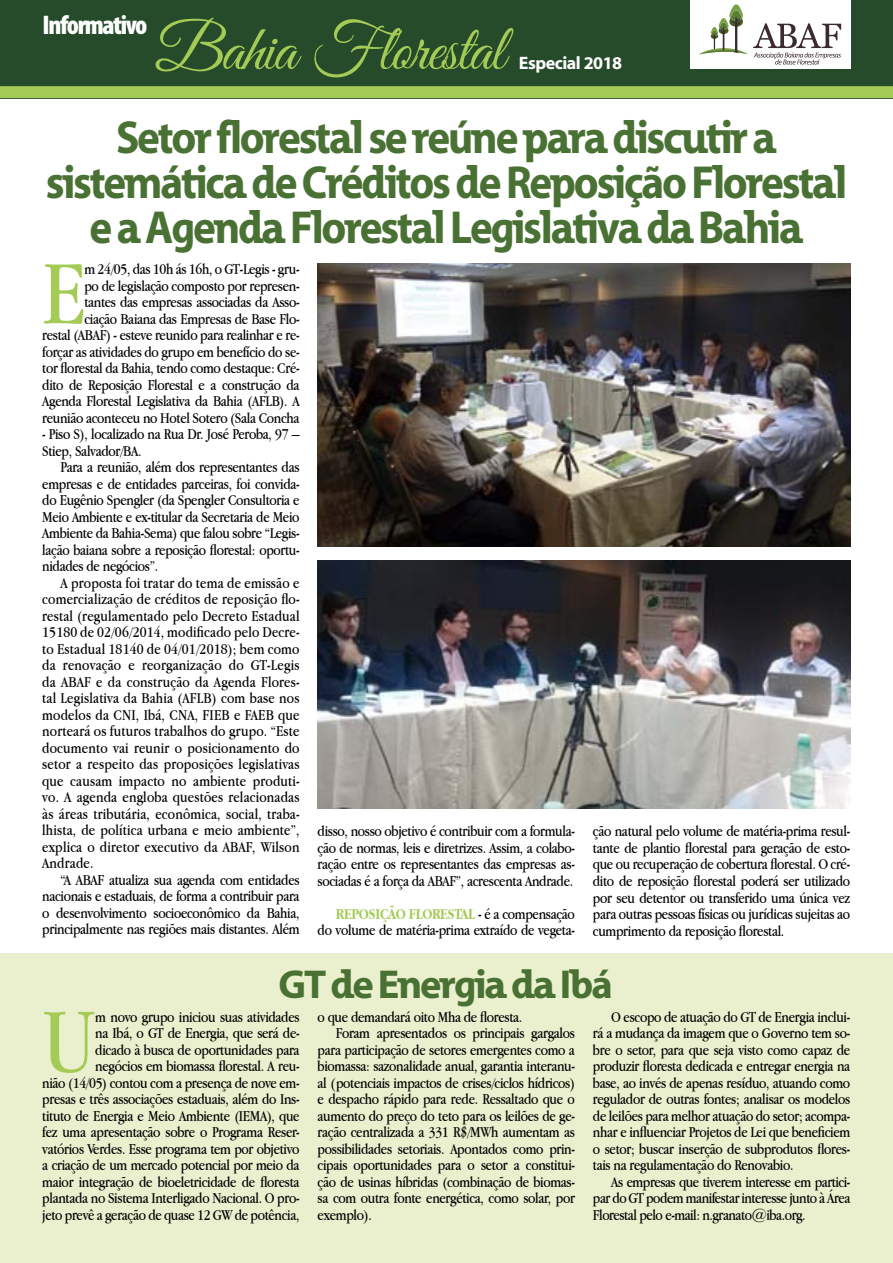
<style>
.page{position:relative;width:893px;height:1263px;background:#fff}
.page>*{position:absolute;margin:0;border:0;box-sizing:border-box;transform-origin:0 0}
.t1{font:94.35px "Apple Garamond";color:#a4cb55}
.t2{font:65.55px "Great Vibes";letter-spacing:-.02em;color:#a4cb55}
.t3{font:700 46.5px/45px "Grandesign Neue Roman";letter-spacing:-.05em;color:#4a7134;text-align:center;scale:.93 1}
.t4{font:700 40.5px "Grandesign Neue Roman";letter-spacing:-.05em;color:#4a7134}
.t5{font:900 condensed 27px "Myriad Pro";letter-spacing:-.05em;color:#fff}
.t6{font:700 18px "Myriad";letter-spacing:-.025em;color:#fff}
.t7{font:15.75px/16.5px "Apple Garamond";letter-spacing:-.02em;color:#000;text-align:justify}
.s1{font-weight:700;color:#a4cb55}
</style>
<div class="page">
<div style="left:0;top:0;width:893px;height:98px;background:#264b2b"></div>
<div style="left:0;top:86px;width:893px;height:12px;background:#a4cb55"></div>
<div style="left:690px;top:0;width:160px;height:69px;background:#fff"></div>
<svg style="left:699px;top:4px;width:142px;height:61px"></svg>
<div style="left:0;top:954px;width:893px;height:309px;background:#eaf0ce"></div>
<img style="left:318px;top:263px;width:532px;height:283px">
<img style="left:317px;top:561px;width:533px;height:247px">
<h2 class="t2" style="left:155px;top:13px;width:352px">Bahia Florestal</h2>
<h3 class="t5" style="left:43px;top:10px;width:106px">Informativo</h3>
<p class="t6" style="left:519px;top:54px;width:105px">Especial 2018</p>
<h3 class="t3" style="left:46px;top:115px;width:863px">Setor florestal se reúne para discutir a sistemática de Créditos de Reposição Florestal e a Agenda Florestal Legislativa da Bahia</h3>
<p class="t7" style="left:42px;top:260px;width:259px;text-align:right">m 24/05, das 10h ás 16h, o GT-Legis - gru-<br>po de legislação composto por represen-<br>tantes das empresas associadas da Asso-<br>ciação Baiana das Empresas de Base Flo-<br>restal (ABAF) - esteve reunido para realinhar e re&shy;forçar as atividades do grupo em benefício do se&shy;tor florestal da Bahia, tendo como destaque: Cré&shy;dito de Reposição Florestal e a construção da Agenda Florestal Legislativa da Bahia (AFLB). A reunião aconteceu no Hotel Sotero (Sala Concha</p>
<p class="t7" style="left:42px;top:426px;width:259px">- Piso S), localizado na Rua Dr. José Peroba, 97 –<br>Stiep, Salvador/BA.</p>
<p class="t7" style="left:42px;top:459px;width:259px;text-indent:18px">Para a reunião, além dos representantes das empresas e de entidades parceiras, foi convida&shy;do Eugênio Spengler (da Spengler Consultoria e Meio Ambiente e ex-titular da Secretaria de Meio Ambiente da Bahia-Sema) que falou sobre “Legis&shy;lação baiana sobre a reposição florestal: oportu&shy;nidades de negócios”.</p>
<p class="t7" style="left:42px;top:574px;width:259px;text-indent:18px">A proposta foi tratar do tema de emissão e comercialização de créditos de reposição flo&shy;restal (regulamentado pelo Decreto Estadual 15180 de 02/06/2014, modificado pelo Decre&shy;to Estadual 18140 de 04/01/2018); bem como da renovação e reorganização do GT-Legis da ABAF e da construção da Agenda Flores&shy;tal Legislativa da Bahia (AFLB) com base nos modelos da CNI, Ibá, CNA, FIEB e FAEB que norteará os futuros trabalhos do grupo. “Este documento vai reunir o posicionamento do setor a respeito das proposições legislativas que causam impacto no ambiente produti&shy;vo. A agenda engloba questões relacionadas às áreas tributária, econômica, social, traba&shy;lhista, de política urbana e meio ambiente”, explica o diretor executivo da ABAF, Wilson Andrade.</p>
<p class="t7" style="left:42px;top:871px;width:259px;text-indent:18px">“A ABAF atualiza sua agenda com entidades nacionais e estaduais, de forma a contribuir para o desenvolvimento socioeconômico da Bahia, principalmente nas regiões mais distantes. Além</p>
<h1 class="t1" style="left:42px;top:237px;width:46px">E</h1>
<p class="t7" style="left:318px;top:823px;width:259px">disso, nosso objetivo é contribuir com a formula&shy;ção de normas, leis e diretrizes. Assim, a colabo&shy;ração entre os representantes das empresas as&shy;sociadas é a força da ABAF”, acrescenta Andrade.</p>
<p class="t7" style="left:318px;top:905px;width:259px;text-align:right"><span class="s1">REPOSIÇÃO FLORESTAL</span> - é a compensação do volume de matéria-prima extraído de vegeta-</p>
<p class="t7" style="left:593px;top:823px;width:259px">ção natural pelo volume de matéria-prima resul&shy;tante de plantio florestal para geração de esto&shy;que ou recuperação de cobertura florestal. O cré&shy;dito de reposição florestal poderá ser utilizado por seu detentor ou transferido uma única vez para outras pessoas físicas ou jurídicas sujeitas ao cumprimento da reposição florestal.</p>
<h3 class="t4" style="left:279px;top:962px;width:336px">GT de Energia da Ibá</h3>
<p class="t7" style="left:42px;top:1008px;width:259px;text-align:right">m novo grupo iniciou suas atividades<br>na Ibá, o GT de Energia, que será de-<br>dicado à busca de oportunidades para<br>negócios em biomassa florestal. A reu-<br>nião (14/05) contou com a presença de nove em&shy;presas e três associações estaduais, além do Ins&shy;tituto de Energia e Meio Ambiente (IEMA), que fez uma apresentação sobre o Programa Reser&shy;vatórios Verdes. Esse programa tem por objetivo a criação de um mercado potencial por meio da maior integração de bioeletricidade de floresta plantada no Sistema Interligado Nacional. O pro&shy;jeto prevê a geração de quase 12 GW de potência,</p>
<p class="t7" style="left:318px;top:1008px;width:206px">o que demandará oito Mha de floresta.</p>
<h1 class="t1" style="left:42px;top:985px;width:55px">U</h1>
<p class="t7" style="left:336px;top:1025px;width:241px">Foram apresentados os principais gargalos</p>
<p class="t7" style="left:318px;top:1041px;width:259px">para participação de setores emergentes como a</p>
<p class="t7" style="left:318px;top:1058px;width:259px">biomassa: sazonalidade anual, garantia interanu-</p>
<p class="t7" style="left:318px;top:1074px;width:259px">al (potenciais impactos de crises/ciclos hídricos)</p>
<p class="t7" style="left:318px;top:1091px;width:259px">e despacho rápido para rede. Ressaltado que o</p>
<p class="t7" style="left:318px;top:1107px;width:259px">aumento do preço do teto para os leilões de ge-</p>
<p class="t7" style="left:318px;top:1124px;width:259px">ração centralizada a 331 R$/MWh aumentam as</p>
<p class="t7" style="left:318px;top:1140px;width:259px">possibilidades setoriais. Apontados como prin-</p>
<p class="t7" style="left:318px;top:1157px;width:259px">cipais oportunidades para o setor a constitui-</p>
<p class="t7" style="left:318px;top:1173px;width:259px">ção de usinas híbridas (combinação de biomas-</p>
<p class="t7" style="left:318px;top:1190px;width:259px">sa com outra fonte energética, como solar, por</p>
<p class="t7" style="left:318px;top:1206px;width:56px">exemplo).</p>
<p class="t7" style="left:593px;top:1008px;width:259px;text-indent:18px">O escopo de atuação do GT de Energia inclui&shy;rá a mudança da imagem que o Governo tem so&shy;bre o setor, para que seja visto como capaz de produzir floresta dedicada e entregar energia na base, ao invés de apenas resíduo, atuando como regulador de outras fontes; analisar os modelos de leilões para melhor atuação do setor; acompa&shy;nhar e influenciar Projetos de Lei que beneficiem o setor; buscar inserção de subprodutos flores&shy;tais na regulamentação do Renovabio.</p>
<p class="t7" style="left:593px;top:1173px;width:259px;text-indent:18px">As empresas que tiverem interesse em partici&shy;par do GT podem manifestar interesse junto à Área Florestal pelo e-mail: n.granato@iba.org.</p>
</div>
